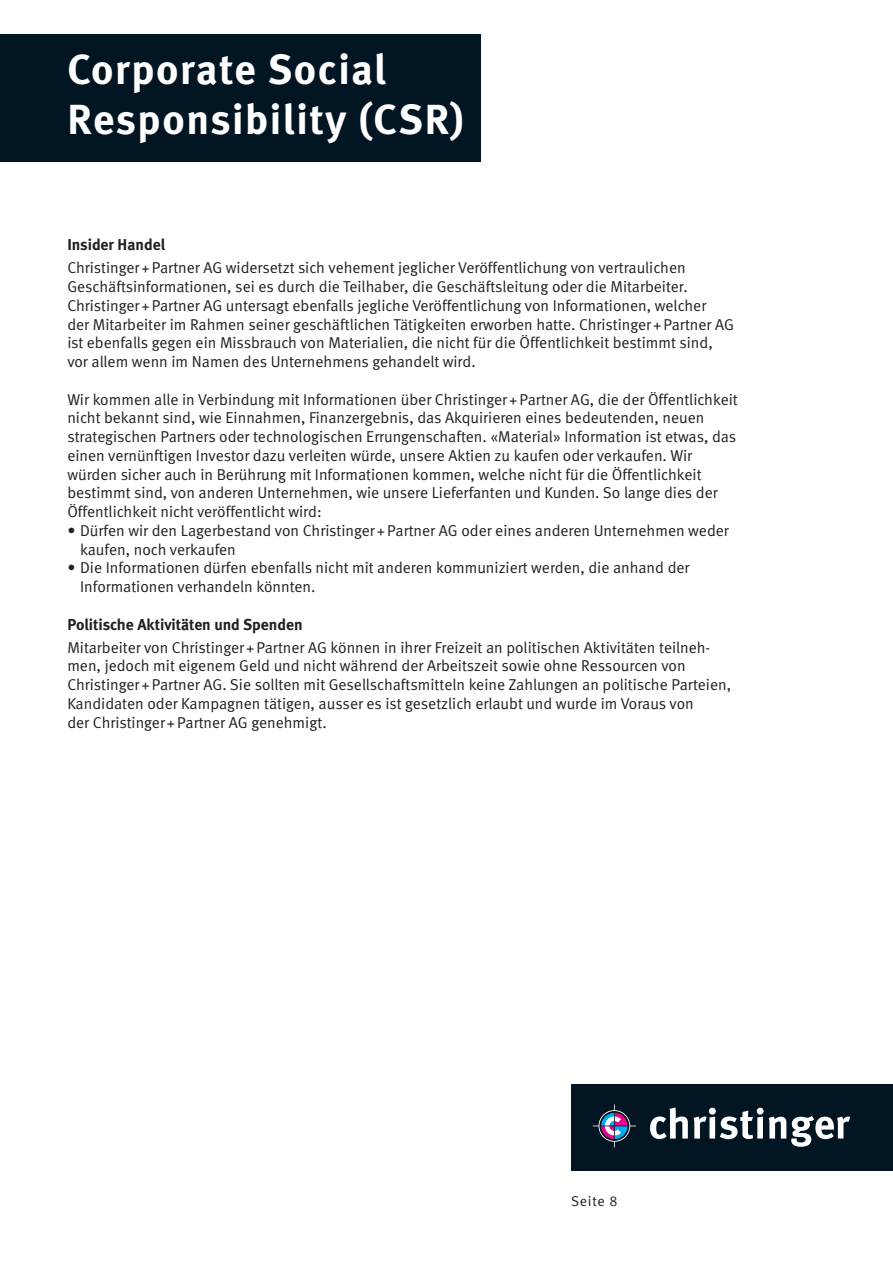
<style>
.page{position:relative;width:893px;height:1263px;background:#fff}
.page>*{position:absolute;margin:0;border:0;box-sizing:border-box;transform-origin:0 0}
.t1{font:700 42px/50.4px "Meta";letter-spacing:.035em;color:#fff}
.t2{font:15.75px/18.8px "Meta Normal";color:#231f20}
.t3{font:700 15.75px "Meta";color:#231f20}
.t4{font:14.25px "Meta Normal";letter-spacing:.05em;color:#231f20}
</style>
<div class="page">
<div style="left:571px;top:1084px;width:322px;height:87px;background:#011622"></div>
<svg style="left:650px;top:1107px;width:200px;height:40px"></svg>
<svg style="left:593px;top:1104px;width:43px;height:43px"></svg>
<div style="left:0;top:34px;width:480px;height:128px;background:#011622"></div>
<h1 class="t1" style="left:67px;top:44px;width:398px">Corporate Social<br>Responsibility (CSR)</h1>
<p class="t3" style="left:67px;top:235px;width:99px">Insider Handel</p>
<p class="t2" style="left:67px;top:258px;width:668px">Christinger+Partner AG widersetzt sich vehement jeglicher Veröffentlichung von vertraulichen Geschäftsinformationen, sei es durch die Teilhaber, die Geschäftsleitung oder die Mitarbeiter.<br>Christinger+Partner AG untersagt ebenfalls jegliche Veröffentlichung von Informationen, welcher<br>der Mitarbeiter im Rahmen seiner geschäftlichen Tätigkeiten erworben hatte. Christinger+Partner AG ist ebenfalls gegen ein Missbrauch von Materialien, die nicht für die Öffentlichkeit bestimmt sind, vor allem wenn im Namen des Unternehmens gehandelt wird.</p>
<p class="t2" style="left:67px;top:390px;width:672px">Wir kommen alle in Verbindung mit Informationen über Christinger+Partner AG, die der Öffentlichkeit nicht bekannt sind, wie Einnahmen, Finanzergebnis, das Akquirieren eines bedeutenden, neuen strategischen Partners oder technologischen Errungenschaften. «Material» Information ist etwas, das einen vernünftigen Investor dazu verleiten würde, unsere Aktien zu kaufen oder verkaufen. Wir würden sicher auch in Berührung mit Informationen kommen, welche nicht für die Öffentlichkeit bestimmt sind, von anderen Unternehmen, wie unsere Lieferfanten und Kunden. So lange dies der Öffentlichkeit nicht veröffentlicht wird:</p>
<p class="t2" style="left:80px;top:521px;width:650px;text-indent:-13px">• Dürfen wir den Lagerbestand von Christinger+Partner AG oder eines anderen Unternehmen weder kaufen, noch verkaufen</p>
<p class="t2" style="left:80px;top:558px;width:611px;text-indent:-13px">• Die Informationen dürfen ebenfalls nicht mit anderen kommuniziert werden, die anhand der<br>Informationen verhandeln könnten.</p>
<p class="t3" style="left:67px;top:615px;width:237px">Politische Aktivitäten und Spenden</p>
<p class="t2" style="left:67px;top:637px;width:665px">Mitarbeiter von Christinger+Partner AG können in ihrer Freizeit an politischen Aktivitäten teilneh&shy;men, jedoch mit eigenem Geld und nicht während der Arbeitszeit sowie ohne Ressourcen von Christinger+Partner AG. Sie sollten mit Gesellschaftsmitteln keine Zahlungen an politische Parteien, Kandidaten oder Kampagnen tätigen, ausser es ist gesetzlich erlaubt und wurde im Voraus von<br>der Christinger+Partner AG genehmigt.</p>
<p class="t4" style="left:571px;top:1193px;width:48px">Seite 8</p>
</div>
